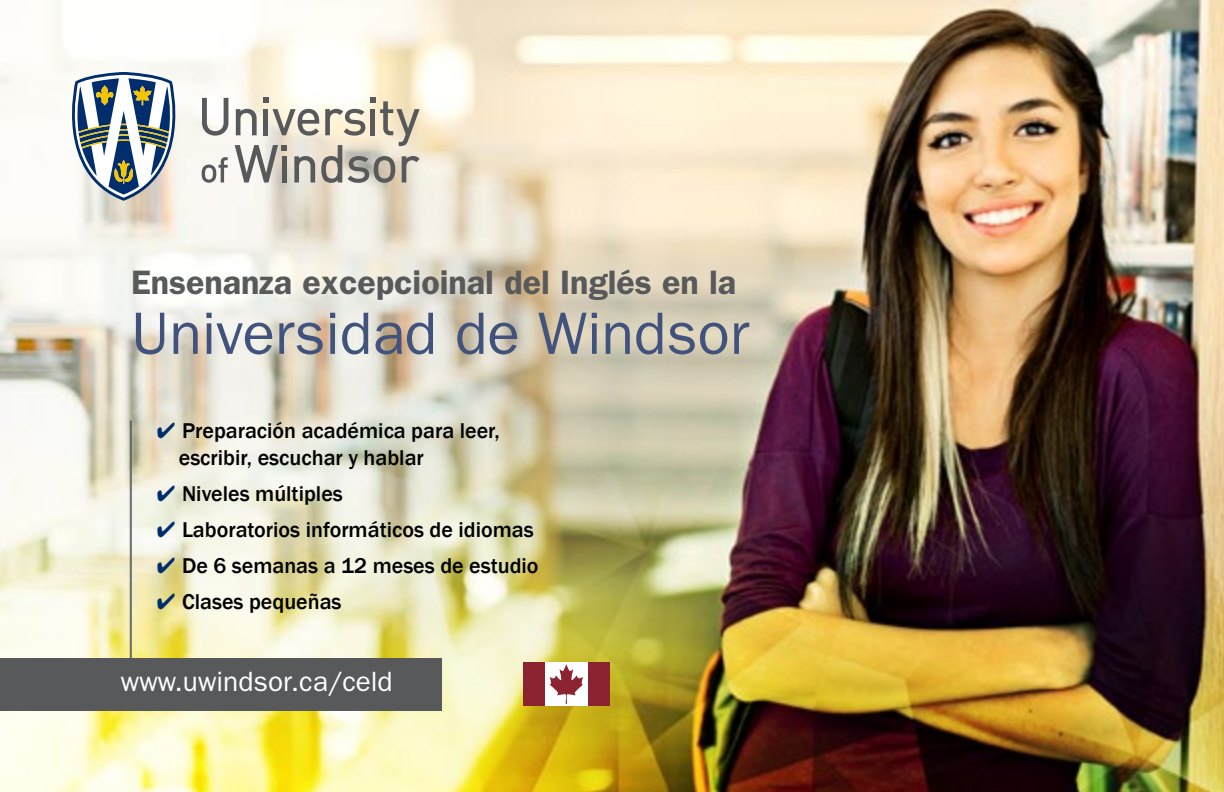
<style>
.page{position:relative;width:1224px;height:792px;background:#fff}
.page>*{position:absolute;margin:0;border:0;box-sizing:border-box;transform-origin:0 0}
.t1{font:60px "Franklin Gothic";color:#41537d}
.t2{font:600 34px "Franklin Gothic";color:#58595b}
.t3{font:28px "Franklin Gothic";color:#fff}
.t4{font:500 22px/26.4px "Franklin Gothic";color:#000}
.s1{color:#002e6d}
</style>
<div class="page">
<img style="left:0;top:0;width:1224px;height:792px">
<svg style="left:72px;top:72px;width:118px;height:129px"></svg>
<svg style="left:202px;top:98px;width:26px;height:38px"></svg>
<svg style="left:202px;top:157px;width:26px;height:26px"></svg>
<svg style="left:235px;top:98px;width:185px;height:85px;background:#c7c1b5"></svg>
<div style="left:0;top:658px;width:441px;height:53px;background:#58595b"></div>
<hr style="left:131px;top:420px;width:1px;height:238px;background:#58595b">
<hr style="left:130px;top:420px;width:1px;height:238px;background:#58595b">
<div style="left:545px;top:663px;width:43px;height:43px;background:#fff"></div>
<div style="left:523px;top:663px;width:22px;height:43px;background:#8b2331"></div>
<div style="left:588px;top:663px;width:22px;height:43px;background:#8b2331"></div>
<svg style="left:550px;top:664px;width:33px;height:40px"></svg>
<h2 class="t2" style="left:131px;top:262px;width:607px">Ensenanza excepcioinal del Inglés en la</h2>
<h1 class="t1" style="left:131px;top:299px;width:620px">Universidad de Windsor</h1>
<p class="t4" style="left:179px;top:418px;width:323px;text-indent:-22px"><span class="s1">✔</span> Preparación académica para leer, escribir, escuchar y hablar</p>
<p class="t4" style="left:157px;top:480px;width:188px"><span class="s1">✔</span> Niveles múltiples</p>
<p class="t4" style="left:157px;top:516px;width:378px"><span class="s1">✔</span> Laboratorios informáticos de idiomas</p>
<p class="t4" style="left:157px;top:552px;width:383px"><span class="s1">✔</span> De 6 semanas a 12 meses de estudio</p>
<p class="t4" style="left:157px;top:588px;width:186px"><span class="s1">✔</span> Clases pequeñas</p>
<p class="t3" style="left:121px;top:666px;width:273px">www.uwindsor.ca/celd</p>
</div>
